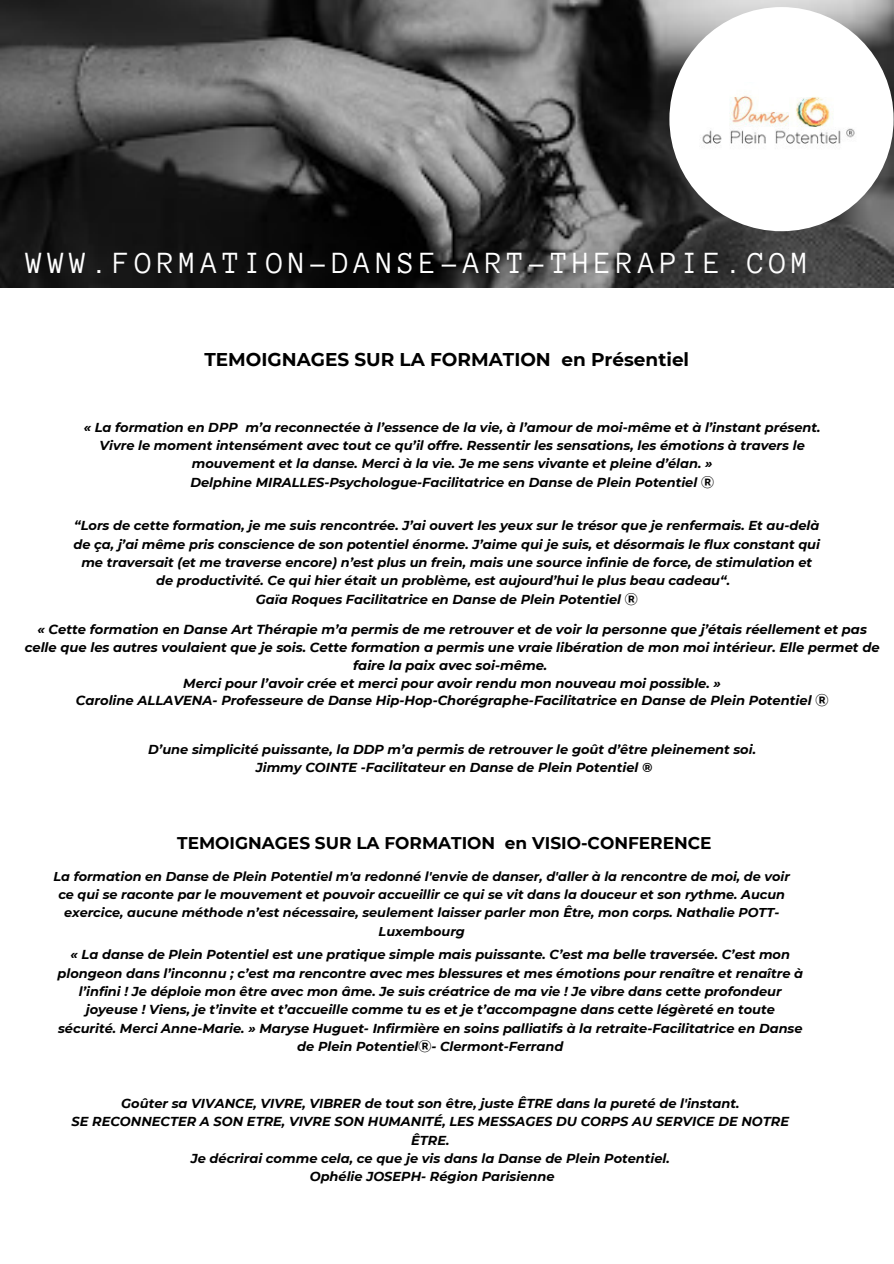
<style>
.page{position:relative;width:894px;height:1264px;background:#fff}
.page>*{position:absolute;margin:0;border:0;box-sizing:border-box;transform-origin:0 0}
.t1{font:31.5px "Anonymous Pro";letter-spacing:.15em;color:#fff}
.t2{font:700 18.45px "Montserrat";color:#000}
.t3{font:700 16.95px "Montserrat";color:#000}
.t4{font:italic 700 13.05px/17.7px "Montserrat";color:#000;text-align:center}
.t5{font:italic 700 12.9px/18.3px "Montserrat";color:#000;text-align:center}
.t6{font:italic 700 12.75px/18.1px "Montserrat";color:#000;text-align:center}
.s1{font-family:"Noto Sans CJ Ksc";font-style:normal}
</style>
<div class="page">
<img style="left:0;top:0;width:893px;height:287px">
<img style="left:669px;top:7px;width:224px;height:224px;border-radius:50%">
<p class="t1" style="left:52px;top:242px;width:784px">WWW.FORMATION-DANSE-ART-THERAPIE.COM</p>
<p class="t1" style="left:26px;top:247px;width:784px">WWW.FORMATION-DANSE-ART-THERAPIE.COM</p>
<p class="t2" style="left:204px;top:348px;width:486px">TEMOIGNAGES SUR LA FORMATION en Présentiel</p>
<h2 class="t5" style="left:84px;top:418px;width:738px">« La formation en DPP m’a reconnectée à l’essence de la vie, à l’amour de moi-même et à l’instant présent.<br>Vivre le moment intensément avec tout ce qu’il offre. Ressentir les sensations, les émotions à travers le mouvement et la danse. Merci à la vie. Je me sens vivante et pleine d’élan. »</h2>
<p class="t5" style="left:190px;top:473px;width:525px">Delphine MIRALLES-Psychologue-Facilitatrice en Danse de Plein Potentiel <span class="s1">Ⓡ</span></p>
<h1 class="t5" style="left:73px;top:516px;width:747px">“Lors de cette formation, je me suis rencontrée. J’ai ouvert les yeux sur le trésor que je renfermais. Et au-delà de ça, j’ai même pris conscience de son potentiel énorme. J’aime qui je suis, et désormais le flux constant qui me traversait (et me traverse encore) n’est plus un frein, mais une source infinie de force, de stimulation et de productivité. Ce qui hier était un problème, est aujourd’hui le plus beau cadeau“.</h1>
<h1 class="t5" style="left:256px;top:590px;width:383px">Gaïa Roques Facilitatrice en Danse de Plein Potentiel <span class="s1">Ⓡ</span></h1>
<p class="t4" style="left:25px;top:621px;width:856px">« Cette formation en Danse Art Thérapie m’a permis de me retrouver et de voir la personne que j’étais réellement et pas celle que les autres voulaient que je sois. Cette formation a permis une vraie libération de mon moi intérieur. Elle permet de faire la paix avec soi-même.</p>
<p class="t4" style="left:183px;top:674px;width:539px">Merci pour l’avoir crée et merci pour avoir rendu mon nouveau moi possible. »</p>
<p class="t4" style="left:76px;top:691px;width:753px">Caroline ALLAVENA- Professeure de Danse Hip-Hop-Chorégraphe-Facilitatrice en Danse de Plein Potentiel <span class="s1">Ⓡ</span></p>
<p class="t5" style="left:148px;top:740px;width:609px">D’une simplicité puissante, la DDP m’a permis de retrouver le goût d’être pleinement soi.</p>
<p class="t5" style="left:256px;top:758px;width:398px">Jimmy COINTE -Facilitateur en Danse de Plein Potentiel ®</p>
<p class="t3" style="left:177px;top:832px;width:535px">TEMOIGNAGES SUR LA FORMATION en VISIO-CONFERENCE</p>
<p class="t6" style="left:54px;top:867px;width:737px">La formation en Danse de Plein Potentiel m'a redonné l'envie de danser, d'aller à la rencontre de moi, de voir ce qui se raconte par le mouvement et pouvoir accueillir ce qui se vit dans la douceur et son rythme. Aucun exercice, aucune méthode n’est nécessaire, seulement laisser parler mon Être, mon corps. Nathalie POTT-Luxembourg</p>
<p class="t5" style="left:57px;top:945px;width:747px">« La danse de Plein Potentiel est une pratique simple mais puissante. C’est ma belle traversée. C’est mon plongeon dans l’inconnu ; c’est ma rencontre avec mes blessures et mes émotions pour renaître et renaître à l’infini ! Je déploie mon être avec mon âme. Je suis créatrice de ma vie ! Je vibre dans cette profondeur joyeuse ! Viens, je t’invite et t’accueille comme tu es et je t’accompagne dans cette légèreté en toute sécurité. Merci Anne-Marie. » Maryse Huguet- Infirmière en soins palliatifs à la retraite-Facilitatrice en Danse de Plein Potentiel<span class="s1">Ⓡ</span>- Clermont-Ferrand</p>
<p class="t5" style="left:121px;top:1094px;width:619px">Goûter sa VIVANCE, VIVRE, VIBRER de tout son être, juste ÊTRE dans la pureté de l'instant.</p>
<p class="t5" style="left:71px;top:1112px;width:718px">SE RECONNECTER A SON ETRE, VIVRE SON HUMANITÉ, LES MESSAGES DU CORPS AU SERVICE DE NOTRE<br>ÊTRE.</p>
<h2 class="t5" style="left:191px;top:1149px;width:480px">Je décrirai comme cela, ce que je vis dans la Danse de Plein Potentiel.</h2>
<p class="t5" style="left:309px;top:1167px;width:246px">Ophélie JOSEPH- Région Parisienne</p>
</div>
